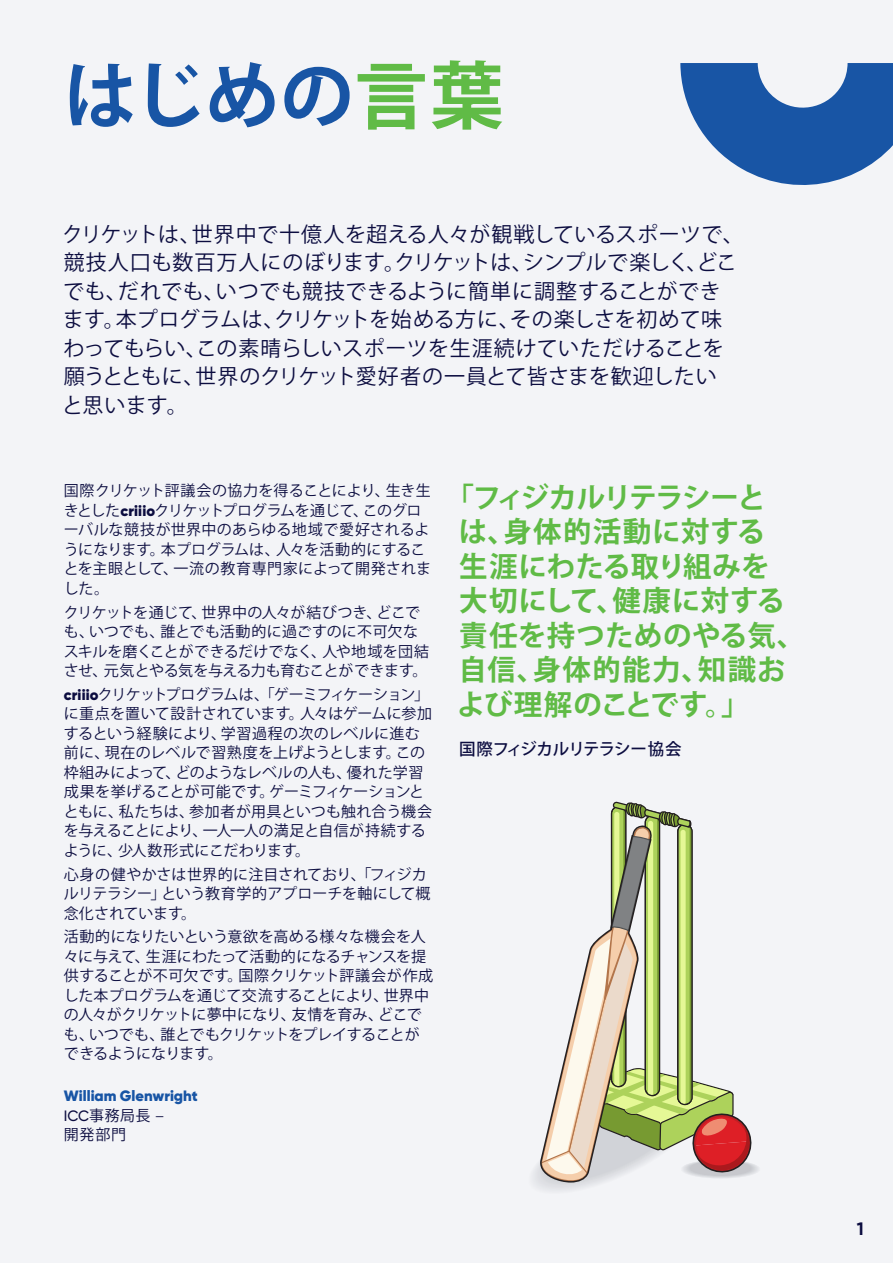
<style>
.page{position:relative;width:893px;height:1263px;background:#f3f4f7}
.page>*{position:absolute;margin:0;border:0;box-sizing:border-box;transform-origin:0 0}
.Main_Header{font:700 73.5px "Koz Go Pro";letter-spacing:.01em;color:#1855a5}
.t1{font:700 28.5px/34.5px "Koz Go Pro";letter-spacing:.02em;color:#60bb46}
.Intro{font:21px/28.5px "Koz Go Pro";letter-spacing:.01em;color:#0c0d40}
.t2{font:700 18px "Gilroy";color:#0c0d40}
.t3{font:500 16.5px "Koz Go Pro";letter-spacing:-.03em;color:#0c0d40}
.Body{font:15px/19.5px "Koz Go Pro";letter-spacing:-.005em;color:#0c0d40}
.Body-2{font:900 15px/19.5px "Gilroy";color:#1855a5}
.s1{color:#60bb46}
.s2{font-family:"Gilroy";font-weight:900}
.s3{font-weight:500;color:#0c0d40}
.s4{font-family:"Koz Go Pro";font-weight:400;color:#0c0d40}
</style>
<div class="page">
<div style="left:681px;top:1160px;width:79px;height:18px;background:#e8eaed;border-radius:50%"></div>
<div style="left:683px;top:1160px;width:75px;height:18px;background:#e4e5e9;border-radius:50%"></div>
<div style="left:684px;top:1160px;width:74px;height:17px;background:#dee0e4;border-radius:50%"></div>
<svg style="left:533px;top:801px;width:222px;height:390px"></svg>
<svg style="left:680px;top:63px;width:213px;height:122px"></svg>
<p class="Main_Header" style="left:64px;top:49px;width:441px">はじめの<span class="s1">言葉</span></p>
<p class="Intro" style="left:62px;top:221px;width:683px">クリケットは、世界中で十億人を超える人々が観戦しているスポーツで、競技人口も数百万人にのぼります。クリケットは、シンプルで楽しく、どこでも、だれでも、いつでも競技できるように簡単に調整することができます。本プログラムは、クリケットを始める方に、その楽しさを初めて味わってもらい、この素晴らしいスポーツを生涯続けていただけることを願うとともに、世界のクリケット愛好者の一員とて皆さまを歓迎したい<br>と思います。</p>
<p class="Body" style="left:64px;top:481px;width:369px">国際クリケット評議会の協力を得ることにより、生き生きとした<span class="s2">criiio</span>クリケットプログラムを通じて、このグローバルな競技が世界中のあらゆる地域で愛好されるようになります。本プログラムは、人々を活動的にすることを主眼として、一流の教育専門家によって開発されました。</p>
<p class="Body" style="left:64px;top:603px;width:367px">クリケットを通じて、世界中の人々が結びつき、どこでも、いつでも、誰とでも活動的に過ごすのに不可欠なスキルを磨くことができるだけでなく、人や地域を団結させ、元気とやる気を与える力も育むことができます。</p>
<p class="Body" style="left:64px;top:685px;width:370px"><span class="s2">criiio</span>クリケットプログラムは、「ゲーミフィケーション」に重点を置いて設計されています。人々はゲームに参加するという経験により、学習過程の次のレベルに進む前に、現在のレベルで習熟度を上げようとします。この枠組みによって、どのようなレベルの人も、優れた学習成果を挙げることが可能です。ゲーミフィケーションとともに、私たちは、参加者が用具といつも触れ合う機会を与えることにより、一人一人の満足と自信が持続するように、少人数形式にこだわります。</p>
<p class="Body" style="left:64px;top:865px;width:368px">心身の健やかさは世界的に注目されており、「フィジカルリテラシー」という教育学的アプローチを軸にして概念化されています。</p>
<p class="Body" style="left:64px;top:927px;width:371px">活動的になりたいという意欲を高める様々な機会を人々に与えて、生涯にわたって活動的になるチャンスを提供することが不可欠です。国際クリケット評議会が作成した本プログラムを通じて交流することにより、世界中の人々がクリケットに夢中になり、友情を育み、どこでも、いつでも、誰とでもクリケットをプレイすることができるようになります。</p>
<p class="Body-2" style="left:64px;top:1086px;width:135px">William Glenwright<br><span class="s3">ICC</span><span class="s4">事務局長 –<br>開発部門</span></p>
<p class="t1" style="left:457px;top:482px;width:350px;text-indent:-11px">「フィジカルリテラシーと<br>は、身体的活動に対する<br>生涯にわたる取り組みを<br>大切にして、健康に対する責任を持つためのやる気、自信、身体的能力、知識および理解のことです。」</p>
<p class="t3" style="left:459px;top:739px;width:224px">国際フィジカルリテラシー協会</p>
<p class="t2" style="left:857px;top:1217px;width:8px">1</p>
</div>
